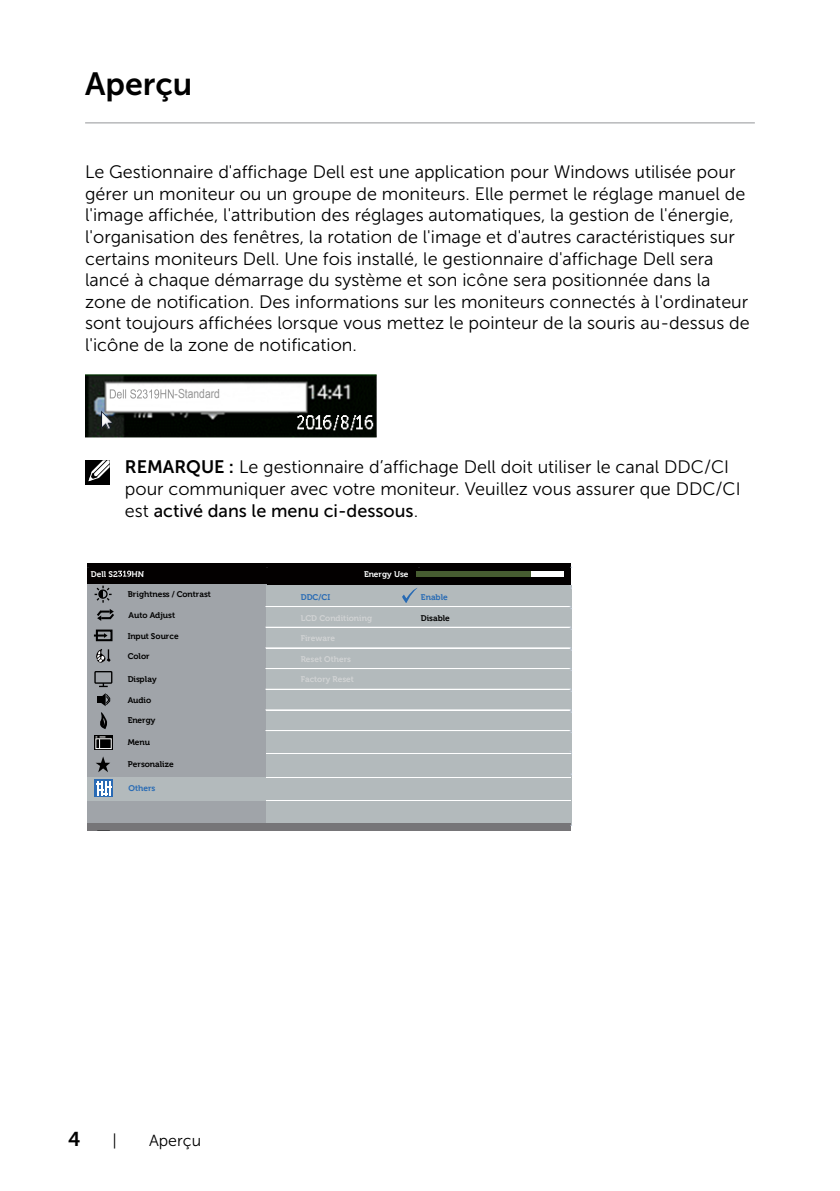
<style>
.page{position:relative;width:840px;height:1191px;background:#fff}
.page>*{position:absolute;margin:0;border:0;box-sizing:border-box;transform-origin:0 0}
.t1{font:32px "Museo Sans For Dell 700";color:#000}
.t2{font:20px "Museo Sans For Dell 700";color:#000}
.t3{font:18px/21.6px "Museo Sans For Dell 300";color:#000}
.t4{font:18px "Museo Sans For Dell 500";color:#000}
.t5{font:16px "Museo Sans For Dell 300";color:#000}
.t6{font:12.6px "Arial Narrow";color:#959595}
.t7{font:700 8.2px "Museo For Dell";color:#000}
.t8{font:700 8.2px "Museo For Dell";color:#d1d3d4}
.t9{font:700 8.2px "Museo For Dell";color:#276ab4}
.t10{font:700 8.2px "Museo For Dell";color:#fff}
.s1{font-family:"Museo Sans For Dell 700"}
.s2{font-family:"Museo Sans For Dell 300"}
</style>
<div class="page">
<hr style="left:85px;top:122px;width:669px;height:1px;background:#939598">
<img style="left:85px;top:374px;width:291px;height:63px">
<svg style="left:110px;top:389px;width:64px;height:9px"></svg>
<div style="left:85px;top:460px;width:24px;height:25px;background:#000"></div>
<svg style="left:88px;top:460px;width:22px;height:22px"></svg>
<div style="left:87px;top:563px;width:483px;height:21px;background:#030000"></div>
<div style="left:87px;top:584px;width:180px;height:239px;background:#a0a4a9"></div>
<div style="left:266px;top:585px;width:305px;height:239px;background:#b3babc"></div>
<div style="left:87px;top:823px;width:483px;height:7px;background:#767578"></div>
<svg style="left:118px;top:570px;width:13px;height:6px"></svg>
<div style="left:416px;top:572px;width:147px;height:5px;background:#fff"></div>
<div style="left:416px;top:572px;width:115px;height:5px;background:#475c31"></div>
<svg style="left:94px;top:585px;width:17px;height:17px"></svg>
<div style="left:96px;top:629px;width:16px;height:12px;border:2px solid #000"></div>
<svg style="left:94px;top:633px;width:13px;height:5px"></svg>
<svg style="left:96px;top:756px;width:14px;height:16px"></svg>
<svg style="left:94px;top:735px;width:19px;height:15px"></svg>
<div style="left:95px;top:738px;width:16px;height:11px;border:1px solid #fff"></div>
<svg style="left:95px;top:736px;width:10px;height:12px"></svg>
<div style="left:94px;top:671px;width:18px;height:13px;border:1px solid #000"></div>
<svg style="left:99px;top:683px;width:9px;height:4px"></svg>
<hr style="left:266px;top:606px;width:304px;height:1px;background:#fff">
<hr style="left:266px;top:627px;width:304px;height:1px;background:#fff">
<hr style="left:266px;top:647px;width:304px;height:1px;background:#fff">
<hr style="left:266px;top:648px;width:304px;height:1px;background:#fff">
<hr style="left:266px;top:668px;width:304px;height:1px;background:#fff">
<hr style="left:266px;top:689px;width:304px;height:1px;background:#fff">
<hr style="left:266px;top:709px;width:304px;height:1px;background:#fff">
<hr style="left:266px;top:710px;width:304px;height:1px;background:#fff">
<hr style="left:266px;top:730px;width:304px;height:1px;background:#fff">
<hr style="left:266px;top:753px;width:304px;height:1px;background:#fff">
<svg style="left:100px;top:712px;width:7px;height:17px"></svg>
<svg style="left:94px;top:830px;width:19px;height:1px"></svg>
<svg style="left:96px;top:649px;width:14px;height:14px"></svg>
<hr style="left:266px;top:777px;width:304px;height:1px;background:#fff">
<svg style="left:97px;top:693px;width:13px;height:13px"></svg>
<svg style="left:97px;top:609px;width:17px;height:12px"></svg>
<div style="left:87px;top:777px;width:179px;height:23px;background:#b3babc"></div>
<svg style="left:95px;top:779px;width:18px;height:18px"></svg>
<svg style="left:96px;top:781px;width:16px;height:14px"></svg>
<svg style="left:402px;top:588px;width:15px;height:15px"></svg>
<hr style="left:266px;top:800px;width:304px;height:1px;background:#fff">
<h1 class="t1" style="left:85px;top:66px;width:109px">Aperçu</h1>
<p class="t3" style="left:85px;top:161px;width:665px">Le Gestionnaire d'affichage Dell est une application pour Windows utilisée pour gérer un moniteur ou un groupe de moniteurs. Elle permet le réglage manuel de l'image affichée, l'attribution des réglages automatiques, la gestion de l'énergie, l'organisation des fenêtres, la rotation de l'image et d'autres caractéristiques sur certains moniteurs Dell. Une fois installé, le gestionnaire d'affichage Dell sera lancé à chaque démarrage du système et son icône sera positionnée dans la zone de notification. Des informations sur les moniteurs connectés à l'ordinateur sont toujours affichées lorsque vous mettez le pointeur de la souris au-dessus de l'icône de la zone de notification.</p>
<p class="t6" style="left:174px;top:385px;width:47px">-Standard</p>
<p class="t3" style="left:125px;top:456px;width:617px"><span class="s1">REMARQUE :</span> Le gestionnaire d’affichage Dell doit utiliser le canal DDC/CI pour communiquer avec votre moniteur. Veuillez vous assurer que DDC/CI</p>
<p class="t4" style="left:125px;top:500px;width:294px"><span class="s2">est</span> activé dans le menu ci-dessous<span class="s2">.</span></p>
<p class="t10" style="left:91px;top:569px;width:28px">Dell S2</p>
<p class="t10" style="left:131px;top:569px;width:14px">HN</p>
<p class="t10" style="left:364px;top:569px;width:46px">Energy Use</p>
<p class="t7" style="left:128px;top:590px;width:84px">Brightness / Contrast</p>
<p class="t7" style="left:128px;top:611px;width:48px">Auto Adjust</p>
<p class="t7" style="left:128px;top:631px;width:52px">Input Source</p>
<p class="t7" style="left:128px;top:674px;width:30px">Display</p>
<p class="t7" style="left:128px;top:716px;width:29px">Energy</p>
<p class="t7" style="left:128px;top:737px;width:24px">Menu</p>
<p class="t7" style="left:128px;top:760px;width:47px">Personalize</p>
<p class="t7" style="left:128px;top:652px;width:23px">Color</p>
<p class="t7" style="left:128px;top:695px;width:25px">Audio</p>
<p class="t9" style="left:128px;top:783px;width:29px">Others</p>
<p class="t9" style="left:300px;top:592px;width:31px">DDC/CI</p>
<p class="t8" style="left:300px;top:613px;width:73px">LCD Conditioning</p>
<p class="t8" style="left:300px;top:654px;width:52px">Reset Others</p>
<p class="t8" style="left:300px;top:674px;width:55px">Factory Reset</p>
<p class="t8" style="left:300px;top:633px;width:36px">Fireware</p>
<p class="t9" style="left:420px;top:592px;width:28px">Enable</p>
<p class="t7" style="left:420px;top:613px;width:30px">Disable</p>
<p class="t2" style="left:68px;top:1127px;width:14px">4</p>
<p class="t5" style="left:112px;top:1131px;width:6px">|</p>
<p class="t5" style="left:149px;top:1131px;width:54px">Aperçu</p>
</div>
